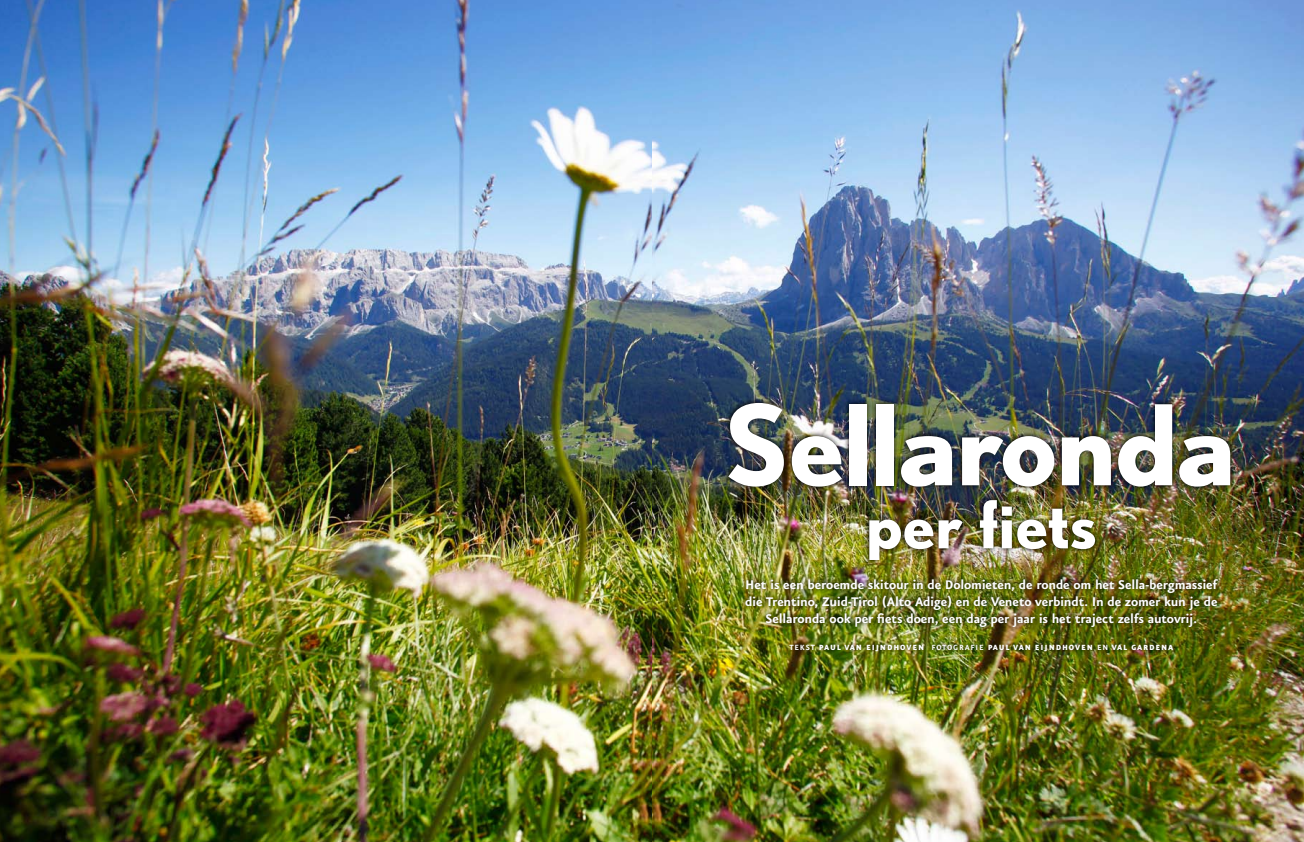
<style>
.page{position:relative;width:1304px;height:842px;background:#fff}
.page>*{position:absolute;margin:0;border:0;box-sizing:border-box;transform-origin:0 0}
.t1{font:111px "Nobel Bold A";letter-spacing:-.01em;color:#fff}
.t2{font:65px "Nobel Bold A";letter-spacing:-.005em;color:#fff}
.t3{font:700 15px/17px "Eureka Sans";letter-spacing:-.015em;color:#fff;text-align:center}
.t4{font:900 9px "Eureka Sans";letter-spacing:.1em;color:#fff}
.s1{font-weight:700}
</style>
<div class="page">
<img style="left:0;top:0;width:1304px;height:842px">
<img style="left:864px;top:541px;width:440px;height:43px">
<img style="left:740px;top:573px;width:530px;height:104px">
<img style="left:723px;top:397px;width:581px;height:144px">
<h1 class="t1" style="left:724px;top:379px;width:513px">Sellaronda</h1>
<h2 class="t2" style="left:866px;top:486px;width:232px">per fiets</h2>
<p class="t3" style="left:745px;top:576px;width:474px">Het is een beroemde skitour in de Dolomieten, de ronde om het Sella-bergmassief die Trentino, Zuid-Tirol (Alto Adige) en de Veneto verbindt. In de zomer kun je de<br>Sellaronda ook per fiets doen, een dag per jaar is het traject zelfs autovrij.</p>
<p class="t4" style="left:789px;top:642px;width:385px"><span class="s1">Tekst</span> Paul van Eijndhoven <span class="s1">Fotografi e</span> Paul van Eijndhoven <span class="s1">en</span> Val Gardena</p>
</div>
